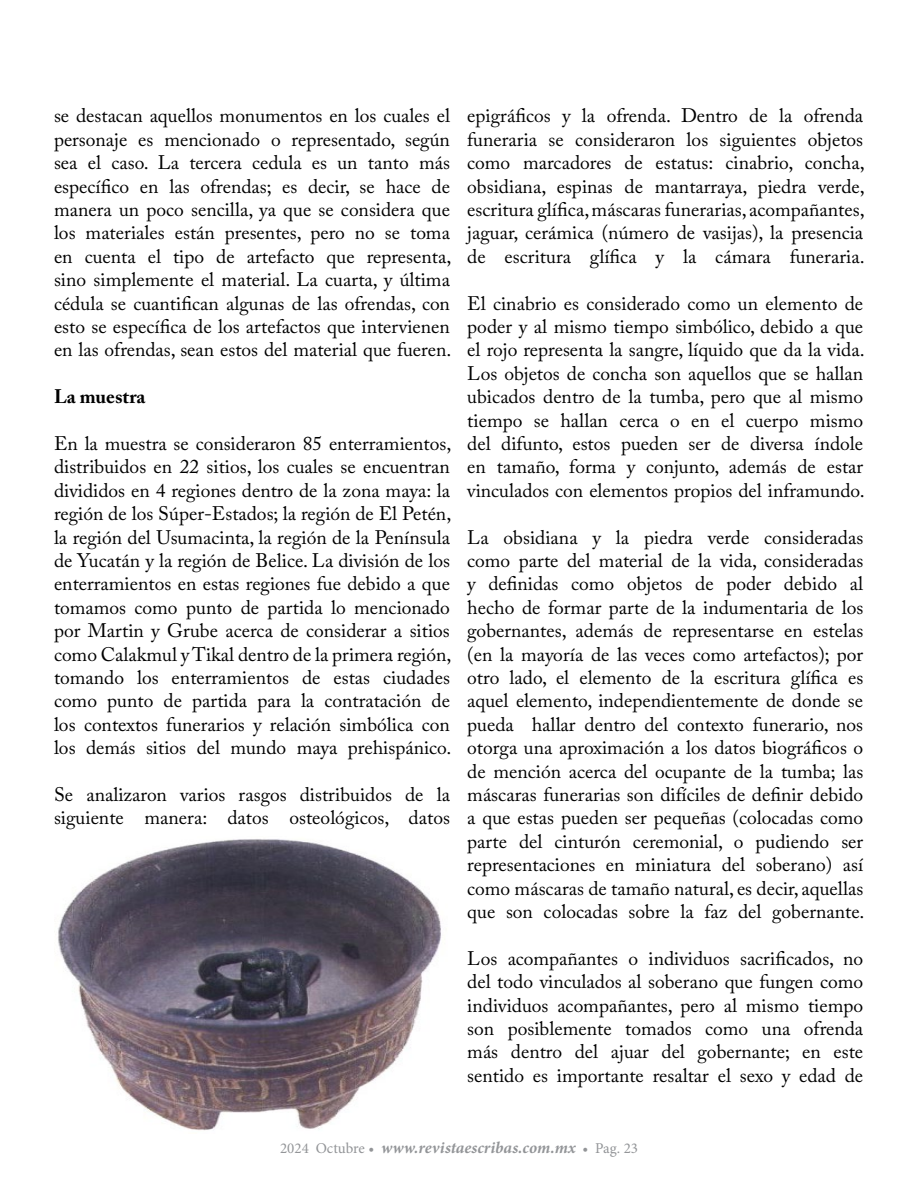
<style>
.page{position:relative;width:918px;height:1188px;background:#fff}
.page>*{position:absolute;margin:0;border:0;box-sizing:border-box;transform-origin:0 0}
.t1{font:19.5px/23.4px "Adobe Caslon Pro";color:#000;text-align:justify}
.t2{font:700 19.5px "Adobe Caslon Pro";color:#000}
.t3{font:italic 700 16.5px "Minion Pro";letter-spacing:.005em;color:#939598}
.s1{font-weight:400;font-style:normal;font-size:15px}
</style>
<div class="page">
<img style="left:58px;top:839px;width:383px;height:292px">
<p class="t1" style="left:54px;top:104px;width:399px">se destacan aquellos monumentos en los cuales el personaje es mencionado o representado, según sea el caso. La tercera cedula es un tanto más específico en las ofrendas; es decir, se hace de manera un poco sencilla, ya que se considera que los materiales están presentes, pero no se toma en cuenta el tipo de artefacto que representa, sino simplemente el material. La cuarta, y última cédula se cuantifican algunas de las ofrendas, con esto se específica de los artefactos que intervienen en las ofrendas, sean estos del material que fueren.</p>
<p class="t2" style="left:54px;top:385px;width:93px">La muestra</p>
<p class="t1" style="left:54px;top:432px;width:399px">En la muestra se consideraron 85 enterramientos, distribuidos en 22 sitios, los cuales se encuentran divididos en 4 regiones dentro de la zona maya: la región de los Súper-Estados; la región de El Petén, la región del Usumacinta, la región de la Península de Yucatán y la región de Belice. La división de los enterramientos en estas regiones fue debido a que tomamos como punto de partida lo mencionado por Martin y Grube acerca de considerar a sitios como Calakmul y Tikal dentro de la primera región, tomando los enterramientos de estas ciudades como punto de partida para la contratación de los contextos funerarios y relación simbólica con los demás sitios del mundo maya prehispánico.</p>
<p class="t1" style="left:54px;top:783px;width:398px">Se analizaron varios rasgos distribuidos de la siguiente manera: datos osteológicos, datos</p>
<p class="t1" style="left:467px;top:104px;width:399px">epigráficos y la ofrenda. Dentro de la ofrenda funeraria se consideraron los siguientes objetos como marcadores de estatus: cinabrio, concha, obsidiana, espinas de mantarraya, piedra verde, escritura glífica, máscaras funerarias, acompañantes, jaguar, cerámica (número de vasijas), la presencia de escritura glífica y la cámara funeraria.</p>
<p class="t1" style="left:467px;top:291px;width:399px">El cinabrio es considerado como un elemento de poder y al mismo tiempo simbólico, debido a que el rojo representa la sangre, líquido que da la vida.<br>Los objetos de concha son aquellos que se hallan ubicados dentro de la tumba, pero que al mismo tiempo se hallan cerca o en el cuerpo mismo del difunto, estos pueden ser de diversa índole en tamaño, forma y conjunto, además de estar vinculados con elementos propios del inframundo.</p>
<p class="t1" style="left:467px;top:525px;width:399px">La obsidiana y la piedra verde consideradas como parte del material de la vida, consideradas y definidas como objetos de poder debido al hecho de formar parte de la indumentaria de los gobernantes, además de representarse en estelas (en la mayoría de las veces como artefactos); por otro lado, el elemento de la escritura glífica es aquel elemento, independientemente de donde se pueda hallar dentro del contexto funerario, nos otorga una aproximación a los datos biográficos o de mención acerca del ocupante de la tumba; las máscaras funerarias son difíciles de definir debido a que estas pueden ser pequeñas (colocadas como parte del cinturón ceremonial, o pudiendo ser representaciones en miniatura del soberano) así como máscaras de tamaño natural, es decir, aquellas que son colocadas sobre la faz del gobernante.</p>
<p class="t1" style="left:467px;top:946px;width:398px">Los acompañantes o individuos sacrificados, no del todo vinculados al soberano que fungen como individuos acompañantes, pero al mismo tiempo son posiblemente tomados como una ofrenda más dentro del ajuar del gobernante; en este sentido es importante resaltar el sexo y edad de</p>
<p class="t3" style="left:280px;top:1136px;width:360px"><span class="s1">2024 Octubre •</span> www.revistaescribas.com.mx <span class="s1">• Pag. 23</span></p>
</div>
